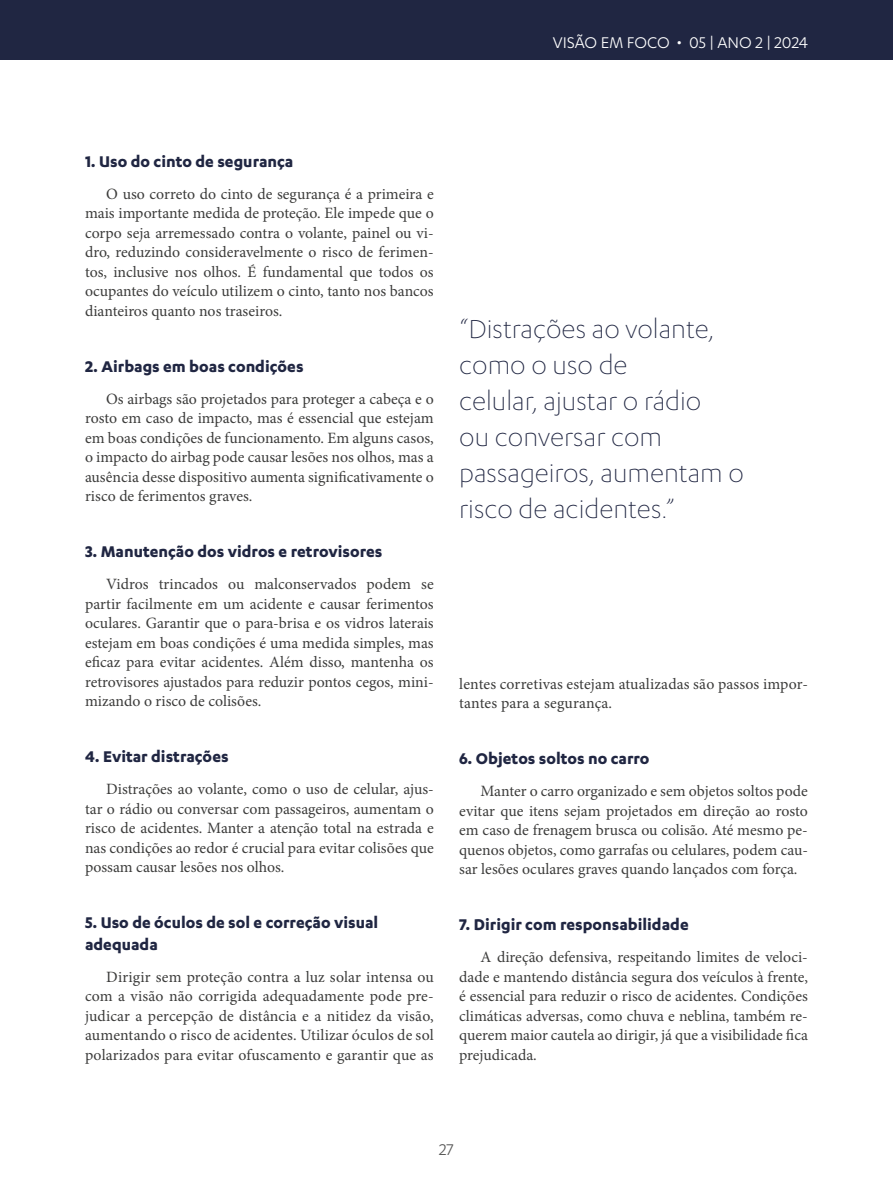
<style>
.page{position:relative;width:893px;height:1191px;background:#fff}
.page>*{position:absolute;margin:0;border:0;box-sizing:border-box;transform-origin:0 0}
.t1{font:300 30px/36px "Karbon";color:#202642}
.t2{font:700 18px/21.6px "Karbon";color:#202642}
.t3{font:18px "Karbon";color:#fff}
.t4{font:18px "Karbon";color:#575756}
.t5{font:15.75px/19.5px "Minion Pro";color:#3c3c3b;text-align:justify}
</style>
<div class="page">
<div style="left:0;top:0;width:893px;height:60px;background:#202642"></div>
<p class="t3" style="left:553px;top:33px;width:256px">VISÃO EM FOCO • 05 | ANO 2 | 2024</p>
<p class="t2" style="left:85px;top:150px;width:210px">1. Uso do cinto de segurança</p>
<p class="t5" style="left:85px;top:184px;width:350px;text-indent:21px">O uso correto do cinto de segurança é a primeira e mais importante medida de proteção. Ele impede que o corpo seja arremessado contra o volante, painel ou vi&shy;dro, reduzindo consideravelmente o risco de ferimen&shy;tos, inclusive nos olhos. É fundamental que todos os ocupantes do veículo utilizem o cinto, tanto nos bancos dianteiros quanto nos traseiros.</p>
<p class="t2" style="left:85px;top:354px;width:220px">2. Airbags em boas condições</p>
<p class="t5" style="left:85px;top:389px;width:350px;text-indent:21px">Os airbags são projetados para proteger a cabeça e o rosto em caso de impacto, mas é essencial que estejam em boas condições de funcionamento. Em alguns casos, o impacto do airbag pode causar lesões nos olhos, mas a ausência desse dispositivo aumenta significativamente o risco de ferimentos graves.</p>
<p class="t2" style="left:85px;top:540px;width:299px">3. Manutenção dos vidros e retrovisores</p>
<p class="t5" style="left:85px;top:574px;width:350px;text-indent:21px">Vidros trincados ou malconservados podem se partir facilmente em um acidente e causar ferimentos oculares. Garantir que o para-brisa e os vidros laterais estejam em boas condições é uma medida simples, mas eficaz para evitar acidentes. Além disso, mantenha os retrovisores ajustados para reduzir pontos cegos, mini&shy;mizando o risco de colisões.</p>
<p class="t2" style="left:85px;top:745px;width:145px">4. Evitar distrações</p>
<p class="t5" style="left:85px;top:779px;width:350px;text-indent:21px">Distrações ao volante, como o uso de celular, ajus&shy;tar o rádio ou conversar com passageiros, aumentam o risco de acidentes. Manter a atenção total na estrada e nas condições ao redor é crucial para evitar colisões que possam causar lesões nos olhos.</p>
<p class="t2" style="left:85px;top:911px;width:295px">5. Uso de óculos de sol e correção visual adequada</p>
<p class="t5" style="left:85px;top:967px;width:350px;text-indent:21px">Dirigir sem proteção contra a luz solar intensa ou com a visão não corrigida adequadamente pode pre&shy;judicar a percepção de distância e a nitidez da visão, aumentando o risco de acidentes. Utilizar óculos de sol polarizados para evitar ofuscamento e garantir que as</p>
<h1 class="t1" style="left:459px;top:310px;width:286px">“Distrações ao volante, como o uso de<br>celular, ajustar o rádio<br>ou conversar com passageiros, aumentam o risco de acidentes.”</h1>
<p class="t5" style="left:459px;top:674px;width:350px">lentes corretivas estejam atualizadas são passos impor&shy;tantes para a segurança.</p>
<p class="t2" style="left:459px;top:747px;width:192px">6. Objetos soltos no carro</p>
<p class="t5" style="left:459px;top:781px;width:350px;text-indent:21px">Manter o carro organizado e sem objetos soltos pode evitar que itens sejam projetados em direção ao rosto em caso de frenagem brusca ou colisão. Até mesmo pe&shy;quenos objetos, como garrafas ou celulares, podem cau&shy;sar lesões oculares graves quando lançados com força.</p>
<p class="t2" style="left:459px;top:913px;width:231px">7. Dirigir com responsabilidade</p>
<p class="t5" style="left:459px;top:947px;width:350px;text-indent:21px">A direção defensiva, respeitando limites de veloci&shy;dade e mantendo distância segura dos veículos à frente, é essencial para reduzir o risco de acidentes. Condições climáticas adversas, como chuva e neblina, também re&shy;querem maior cautela ao dirigir, já que a visibilidade fica prejudicada.</p>
<p class="t4" style="left:439px;top:1139px;width:16px">27</p>
</div>
